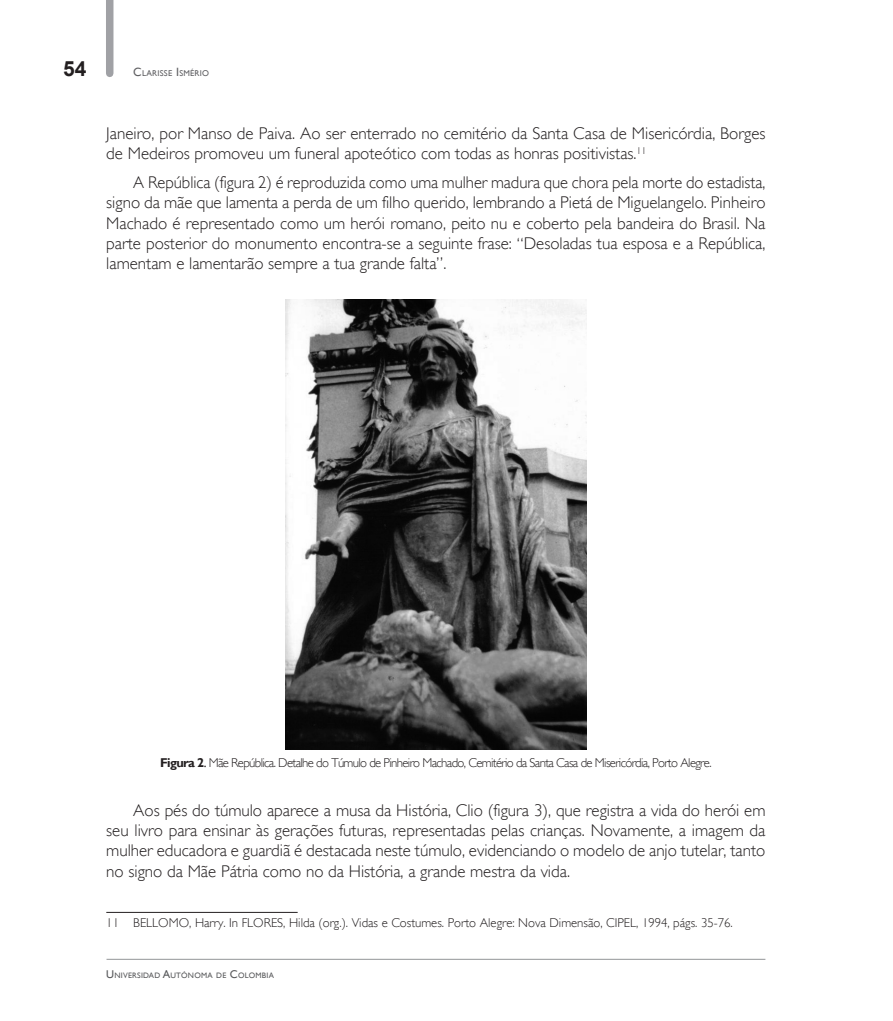
<style>
.page{position:relative;width:893px;height:1021px;background:#fff}
.page>*{position:absolute;margin:0;border:0;box-sizing:border-box;transform-origin:0 0}
.t1{font:700 21px "Arial";color:#231f20}
.TEXTO{font:300 16.95px/20.2px "Gill Sans";color:#231f20;text-align:justify}
.TEXTO_SIN{font:300 12.75px "Gill Sans";letter-spacing:-.05em;color:#231f20}
.NOTAS{font:300 12.75px "Gill Sans";color:#231f20}
.t2{font:8.4px "Gill Sans";letter-spacing:.03em;color:#5f5f62}
.t3{font:7.8px "Gill Sans";letter-spacing:.03em;color:#57585a}
.s1{font-size:12px}
.s2{font-weight:700}
.s3{font-weight:400}
.s4{font-size:11.25px}
</style>
<div class="page">
<div style="left:106px;top:0;width:7px;height:73px;background:#a0a1a5"></div>
<hr style="left:107px;top:958px;width:658px;height:1px;background:#939598">
<hr style="left:106px;top:912px;width:192px;height:1px;background:#231f20">
<img style="left:285px;top:299px;width:301px;height:450px">
<p class="t1" style="left:63px;top:54px;width:25px">54</p>
<p class="t2" style="left:133px;top:69px;width:77px"><span class="s1">C</span>LARISSE <span class="s1">I</span> SMÉRIO</p>
<p class="TEXTO" style="left:106px;top:124px;width:661px">Janeiro, por Manso de Paiva. Ao ser enterrado no cemitério da Santa Casa de Misericórdia, Borges de Medeiros promoveu um funeral apoteótico com todas as honras positivistas.<sup>11</sup></p>
<p class="TEXTO" style="left:106px;top:173px;width:661px;text-indent:27px">A República (figura 2) é reproduzida como uma mulher madura que chora pela morte do estadista, signo da mãe que lamenta a perda de um filho querido, lembrando a Pietá de Miguelangelo. Pinheiro Machado é representado como um herói romano, peito nu e coberto pela bandeira do Brasil. Na parte posterior do monumento encontra-se a seguinte frase: “Desoladas tua esposa e a República, lamentam e lamentarão sempre a tua grande falta”.</p>
<p class="TEXTO_SIN" style="left:160px;top:755px;width:553px"><span class="s2">Figura 2</span><span class="s3">.</span> Mãe República. Detalhe do Túmulo de Pinheiro Machado, Cemitério da Santa Casa de Misericórdia, Porto Alegre.</p>
<p class="TEXTO" style="left:106px;top:800px;width:661px;text-indent:27px">Aos pés do túmulo aparece a musa da História, Clio (figura 3), que registra a vida do herói em seu livro para ensinar às gerações futuras, representadas pelas crianças. Novamente, a imagem da mulher educadora e guardiã é destacada neste túmulo, evidenciando o modelo de anjo tutelar, tanto no signo da Mãe Pátria como no da História, a grande mestra da vida.</p>
<p class="NOTAS" style="left:106px;top:916px;width:628px">11 BELLOMO, Harry. In FLORES, Hilda (org.). Vidas e Costumes. Porto Alegre: Nova Dimensão, CIPEL, 1994, págs. 35-76.</p>
<p class="t3" style="left:106px;top:970px;width:169px"><span class="s4">U</span>NIVERSIDAD <span class="s4">A</span>UTÓNOMA DE <span class="s4">C</span>OLOMBIA</p>
</div>
